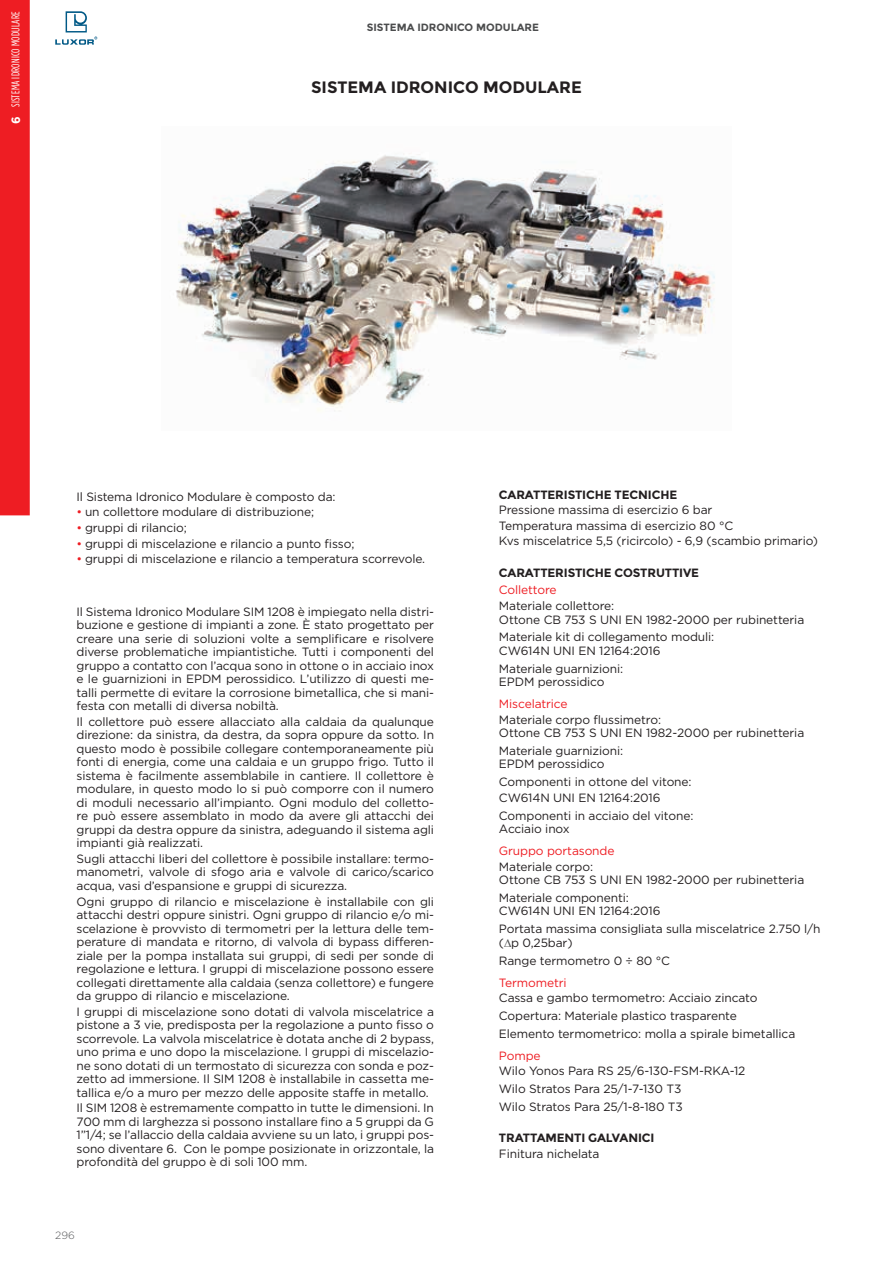
<style>
.page{position:relative;width:893px;height:1263px;background:#fff}
.page>*{position:absolute;margin:0;border:0;box-sizing:border-box;transform-origin:0 0}
.t1{font:700 16.5px "Montserrat";color:#231f20}
.t2{font:12px/13.5px "Gotham";letter-spacing:-.01em;color:#231f20}
.t3{font:700 12px "Montserrat";letter-spacing:-.01em;color:#231f20}
.t4{font:12px "Gotham";letter-spacing:-.01em;color:#ee1d23}
.t5{font:11.25px "Gotham Condensed";letter-spacing:.02em;color:#fff;scale:.95 1}
.t6{font:700 10.5px "Montserrat";color:#4b4c4d}
.t7{font:300 10.5px "Gotham";color:#57585a}
.s1{font-family:"Montserrat";font-weight:700;font-size:12px}
.s2{color:#ee1d23}
.s3{color:#4b4c4d}
</style>
<div class="page">
<svg style="left:55px;top:11px;width:42px;height:34px"></svg>
<div style="left:0;top:0;width:30px;height:515px;background:#ee1d23"></div>
<img style="left:176px;top:154px;width:539px;height:257px">
<p class="t5" style="left:9px;top:124px;width:120px;rotate:-90deg"><span class="s1">6</span> SISTEMA IDRONICO MODULARE</p>
<p class="t6" style="left:367px;top:21px;width:174px">SISTEMA IDRONICO MODULARE</p>
<h1 class="t1" style="left:311px;top:77px;width:272px">SISTEMA IDRONICO MODULARE</h1>
<p class="t2" style="left:77px;top:489px;width:261px">Il Sistema Idronico Modulare è composto da:</p>
<p class="t2" style="left:77px;top:505px;width:239px"><span class="s2">•</span> un collettore modulare di distribuzione;</p>
<p class="t2" style="left:77px;top:521px;width:112px"><span class="s2">•</span> gruppi di rilancio;</p>
<p class="t2" style="left:77px;top:536px;width:279px"><span class="s2">•</span> gruppi di miscelazione e rilancio a punto fisso;</p>
<p class="t2" style="left:77px;top:552px;width:350px"><span class="s2">•</span> gruppi di miscelazione e rilancio a temperatura scorrevole.</p>
<p class="t2" style="left:77px;top:604px;width:359px;text-align:justify">Il Sistema Idronico Modulare SIM 1208 è impiegato nella distri&shy;buzione e gestione di impianti a zone. È stato progettato per creare una serie di soluzioni volte a semplificare e risolvere diverse problematiche impiantistiche. Tutti i componenti del gruppo a contatto con l’acqua sono in ottone o in acciaio inox e le guarnizioni in EPDM perossidico. L’utilizzo di questi me&shy;talli permette di evitare la corrosione bimetallica, che si mani&shy;festa con metalli di diversa nobiltà.</p>
<p class="t2" style="left:77px;top:714px;width:359px;text-align:justify">Il collettore può essere allacciato alla caldaia da qualunque direzione: da sinistra, da destra, da sopra oppure da sotto. In questo modo è possibile collegare contemporaneamente più fonti di energia, come una caldaia e un gruppo frigo. Tutto il sistema è facilmente assemblabile in cantiere. Il collettore è modulare, in questo modo lo si può comporre con il numero di moduli necessario all’impianto. Ogni modulo del colletto&shy;re può essere assemblato in modo da avere gli attacchi dei gruppi da destra oppure da sinistra, adeguando il sistema agli impianti già realizzati.</p>
<p class="t2" style="left:77px;top:852px;width:359px;text-align:justify">Sugli attacchi liberi del collettore è possibile installare: termo&shy;manometri, valvole di sfogo aria e valvole di carico/scarico acqua, vasi d’espansione e gruppi di sicurezza.</p>
<p class="t2" style="left:77px;top:894px;width:359px;text-align:justify">Ogni gruppo di rilancio e miscelazione è installabile con gli attacchi destri oppure sinistri. Ogni gruppo di rilancio e/o mi&shy;scelazione è provvisto di termometri per la lettura delle tem&shy;perature di mandata e ritorno, di valvola di bypass differen&shy;ziale per la pompa installata sui gruppi, di sedi per sonde di regolazione e lettura. I gruppi di miscelazione possono essere collegati direttamente alla caldaia (senza collettore) e fungere da gruppo di rilancio e miscelazione.</p>
<p class="t2" style="left:77px;top:1004px;width:359px;text-align:justify">I gruppi di miscelazione sono dotati di valvola miscelatrice a pistone a 3 vie, predisposta per la regolazione a punto fisso o scorrevole. La valvola miscelatrice è dotata anche di 2 bypass, uno prima e uno dopo la miscelazione. I gruppi di miscelazio&shy;ne sono dotati di un termostato di sicurezza con sonda e poz&shy;zetto ad immersione. Il SIM 1208 è installabile in cassetta me&shy;tallica e/o a muro per mezzo delle apposite staffe in metallo.</p>
<p class="t2" style="left:77px;top:1101px;width:359px;text-align:justify">Il SIM 1208 è estremamente compatto in tutte le dimensioni. In 700 mm di larghezza si possono installare fino a 5 gruppi da G 1”1/4; se l’allaccio della caldaia avviene su un lato, i gruppi pos&shy;sono diventare 6. Con le pompe posizionate in orizzontale, la profondità del gruppo è di soli 100 mm.</p>
<p class="t7" style="left:55px;top:1229px;width:21px">296</p>
<p class="t3" style="left:499px;top:487px;width:180px">CARATTERISTICHE TECNICHE</p>
<p class="t2" style="left:499px;top:502px;width:321px;line-height:15.6px">Pressione massima di esercizio 6 bar<br>Temperatura massima di esercizio 80 °C<br>Kvs miscelatrice 5,5 (ricircolo) - 6,9 (scambio primario)</p>
<p class="t3" style="left:499px;top:565px;width:202px">CARATTERISTICHE COSTRUTTIVE</p>
<p class="t4" style="left:499px;top:582px;width:59px">Collettore</p>
<p class="t2" style="left:499px;top:599px;width:307px">Materiale collettore:<br>Ottone CB 753 S UNI EN 1982-2000 per rubinetteria</p>
<p class="t2" style="left:499px;top:630px;width:217px">Materiale kit di collegamento moduli:<br>CW614N UNI EN 12164:2016</p>
<p class="t2" style="left:499px;top:661px;width:126px">Materiale guarnizioni:<br>EPDM perossidico</p>
<p class="t4" style="left:499px;top:696px;width:70px">Miscelatrice</p>
<p class="t2" style="left:499px;top:712px;width:307px">Materiale corpo flussimetro:<br>Ottone CB 753 S UNI EN 1982-2000 per rubinetteria</p>
<p class="t2" style="left:499px;top:744px;width:126px">Materiale guarnizioni:<br>EPDM perossidico</p>
<p class="t2" style="left:499px;top:774px;width:194px;line-height:15.6px">Componenti in ottone del vitone:<br>CW614N UNI EN 12164:2016</p>
<p class="t2" style="left:499px;top:808px;width:196px">Componenti in acciaio del vitone:<br>Acciaio inox</p>
<p class="t4" style="left:499px;top:843px;width:117px">Gruppo portasonde</p>
<p class="t2" style="left:499px;top:859px;width:307px">Materiale corpo:<br>Ottone CB 753 S UNI EN 1982-2000 per rubinetteria</p>
<p class="t2" style="left:499px;top:891px;width:163px">Materiale componenti:<br>CW614N UNI EN 12164:2016</p>
<p class="t2" style="left:499px;top:922px;width:323px">Portata massima consigliata sulla miscelatrice 2.750 l/h (<span class="s3">∆</span>p 0,25bar)</p>
<p class="t2" style="left:499px;top:953px;width:173px">Range termometro 0 ÷ 80 °C</p>
<p class="t4" style="left:499px;top:974px;width:69px">Termometri</p>
<p class="t2" style="left:499px;top:989px;width:298px;line-height:17.7px">Cassa e gambo termometro: Acciaio zincato<br>Copertura: Materiale plastico trasparente<br>Elemento termometrico: molla a spirale bimetallica</p>
<p class="t4" style="left:499px;top:1048px;width:43px">Pompe</p>
<p class="t2" style="left:499px;top:1062px;width:248px;line-height:17.7px">Wilo Yonos Para RS 25/6-130-FSM-RKA-12<br>Wilo Stratos Para 25/1-7-130 T3<br>Wilo Stratos Para 25/1-8-180 T3</p>
<p class="t3" style="left:499px;top:1131px;width:157px">TRATTAMENTI GALVANICI</p>
<p class="t2" style="left:499px;top:1146px;width:102px">Finitura nichelata</p>
</div>
